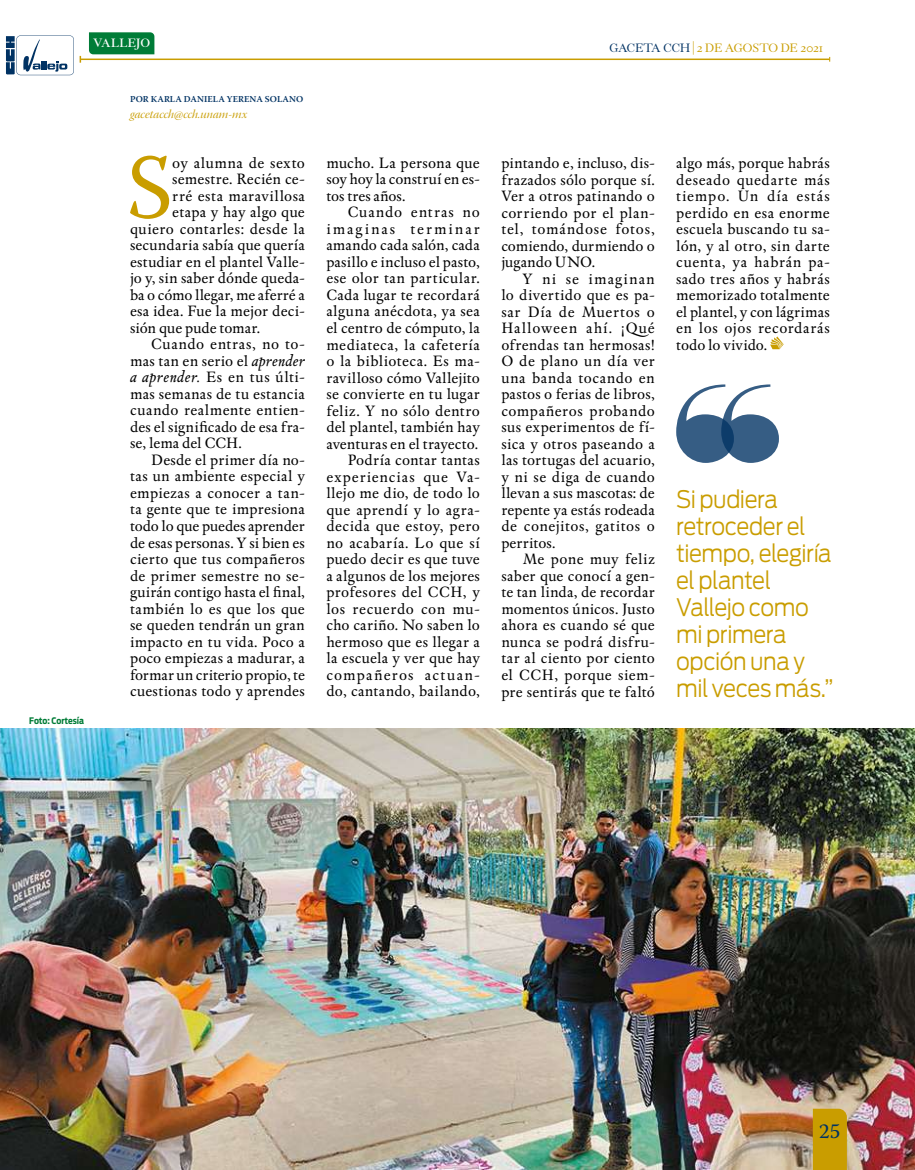
<style>
.page{position:relative;width:915px;height:1170px;background:#fff}
.page>*{position:absolute;margin:0;border:0;box-sizing:border-box;transform-origin:0 0}
.t1{font:90.9px "Warnock Pro";color:#c99d00}
.t2{font:300 24px/27px "Antenna";letter-spacing:-.02em;color:#c99d00;scale:.91 1}
.t3{font:21px "Warnock Pro";color:#003263}
.t4{font:15.75px/16.5px "Espinosa Nova";letter-spacing:.01em;color:#000;text-align:justify}
.t5{font:15.75px "Espinosa Nova";letter-spacing:-.01em;color:#000}
.t6{font:15.75px "Espinosa Nova";letter-spacing:-.02em;color:#000}
.t7{font:15.75px "Espinosa Nova";letter-spacing:.04em;color:#000}
.t8{font:15.75px "Espinosa Nova";letter-spacing:.03em;color:#000}
.t9{font:13.5px "Wessex";color:#c99d00}
.t10{font:600 13.5px "Wessex";letter-spacing:.01em;color:#fff}
.t11{font:12px "Warnock Pro It Disp";color:#c99d00}
.t12{font:600 9px "Warnock Pro";letter-spacing:.005em;color:#003263}
.t13{font:700 9px "Antenna Cond";color:#007c37}
.s1{font-style:italic}
.s2{color:#003263}
</style>
<div class="page">
<svg style="left:770px;top:336px;width:13px;height:13px"></svg>
<svg style="left:676px;top:384px;width:102px;height:79px"></svg>
<img style="left:0;top:729px;width:914px;height:440px">
<hr style="left:80px;top:59px;width:749px;height:1px;background:#c99d00">
<div style="left:812px;top:1108px;width:34px;height:61px;background:#c99d00"></div>
<svg style="left:89px;top:32px;width:65px;height:22px"></svg>
<svg style="left:6px;top:35px;width:68px;height:40px"></svg>
<p class="t10" style="left:93px;top:35px;width:58px">VALLEJO</p>
<p class="t13" style="left:29px;top:715px;width:56px">Foto: Cortesía</p>
<p class="t12" style="left:130px;top:93px;width:175px">POR KARLA DANIELA YERENA SOLANO</p>
<p class="t11" style="left:130px;top:108px;width:119px">gacetacch@cch.unam-mx</p>
<h1 class="t1" style="left:126px;top:133px;width:48px">S</h1>
<p class="t4" style="left:172px;top:155px;width:134px">oy alumna de sexto</p>
<p class="t4" style="left:172px;top:171px;width:134px">semestre. Recién ce-</p>
<p class="t4" style="left:172px;top:188px;width:134px">rré esta maravillosa</p>
<p class="t4" style="left:172px;top:204px;width:134px">etapa y hay algo que</p>
<p class="t4" style="left:130px;top:221px;width:176px">quiero contarles: desde la</p>
<p class="t4" style="left:130px;top:237px;width:176px">secundaria sabía que quería</p>
<p class="t4" style="left:130px;top:254px;width:176px">estudiar en el plantel Valle-</p>
<p class="t4" style="left:130px;top:270px;width:176px">jo y, sin saber dónde queda-</p>
<p class="t5" style="left:130px;top:286px;width:176px">ba o cómo llegar, me aferré a</p>
<p class="t4" style="left:130px;top:303px;width:176px">esa idea. Fue la mejor deci-</p>
<p class="t4" style="left:130px;top:320px;width:132px">sión que pude tomar.</p>
<p class="t8" style="left:151px;top:335px;width:155px">Cuando entras, no to-</p>
<p class="t4" style="left:130px;top:353px;width:176px">mas tan en serio el <span class="s1">aprender</span></p>
<p class="t7" style="left:130px;top:368px;width:176px"><span class="s1">a aprender.</span> Es en tus últi-</p>
<p class="t4" style="left:130px;top:386px;width:176px">mas semanas de tu estancia</p>
<p class="t4" style="left:130px;top:402px;width:176px">cuando realmente entien-</p>
<p class="t4" style="left:130px;top:419px;width:176px">des el significado de esa fra-</p>
<p class="t4" style="left:130px;top:435px;width:113px">se, lema del CCH.</p>
<p class="t4" style="left:151px;top:452px;width:155px">Desde el primer día no-</p>
<p class="t4" style="left:130px;top:468px;width:176px">tas un ambiente especial y</p>
<p class="t4" style="left:130px;top:485px;width:176px">empiezas a conocer a tan-</p>
<p class="t4" style="left:130px;top:501px;width:176px">ta gente que te impresiona</p>
<p class="t5" style="left:130px;top:517px;width:176px">todo lo que puedes aprender</p>
<p class="t4" style="left:130px;top:534px;width:176px">de esas personas. Y si bien es</p>
<p class="t4" style="left:130px;top:551px;width:176px">cierto que tus compañeros</p>
<p class="t4" style="left:130px;top:567px;width:176px">de primer semestre no se-</p>
<p class="t4" style="left:130px;top:584px;width:176px">guirán contigo hasta el final,</p>
<p class="t4" style="left:130px;top:600px;width:176px">también lo es que los que</p>
<p class="t4" style="left:130px;top:617px;width:176px">se queden tendrán un gran</p>
<p class="t4" style="left:130px;top:633px;width:176px">impacto en tu vida. Poco a</p>
<p class="t4" style="left:130px;top:650px;width:176px">poco empiezas a madurar, a</p>
<p class="t6" style="left:130px;top:665px;width:176px">formar un criterio propio, te</p>
<p class="t4" style="left:130px;top:683px;width:176px">cuestionas todo y aprendes</p>
<p class="t4" style="left:326px;top:155px;width:155px">mucho. La persona que soy hoy la construí en es&shy;tos tres años.</p>
<p class="t4" style="left:326px;top:204px;width:155px;text-align:right">Cuando entras no imaginas terminar amando cada salón, cada pasillo e incluso el pasto, ese olor tan particular.<br>Cada lugar te recordará alguna anécdota, ya sea el centro de cómputo, la mediateca, la cafetería o la biblioteca. Es ma&shy;ravilloso cómo Vallejito se convierte en tu lugar feliz. Y no sólo dentro del plantel, también hay aventuras en el trayecto.<br>Podría contar tantas experiencias que Va&shy;llejo me dio, de todo lo que aprendí y lo agra&shy;decida que estoy, pero no acabaría. Lo que sí puedo decir es que tuve a algunos de los mejores profesores del CCH, y los recuerdo con mu&shy;cho cariño. No saben lo hermoso que es llegar a la escuela y ver que hay compañeros actuan&shy;do, cantando, bailando,</p>
<p class="t9" style="left:609px;top:40px;width:215px"><span class="s2">GACETA CCH</span> | 2 DE AGOSTO DE 2021</p>
<p class="t4" style="left:501px;top:155px;width:155px">pintando e, incluso, dis&shy;frazados sólo porque sí.<br>Ver a otros patinando o corriendo por el plan&shy;tel, tomándose fotos, comiendo, durmiendo o jugando UNO.</p>
<p class="t4" style="left:501px;top:271px;width:155px;text-indent:21px">Y ni se imaginan lo divertido que es pa&shy;sar Día de Muertos o Halloween ahí. ¡Qué ofrendas tan hermosas!<br>O de plano un día ver una banda tocando en pastos o ferias de libros, compañeros probando sus experimentos de fí&shy;sica y otros paseando a las tortugas del acuario, y ni se diga de cuando llevan a sus mascotas: de repente ya estás rodeada de conejitos, gatitos o perritos.</p>
<p class="t4" style="left:501px;top:551px;width:155px;text-indent:21px">Me pone muy feliz saber que conocí a gen&shy;te tan linda, de recordar momentos únicos. Justo ahora es cuando sé que nunca se podrá disfru&shy;tar al ciento por ciento el CCH, porque siem&shy;pre sentirás que te faltó</p>
<p class="t4" style="left:676px;top:155px;width:155px">algo más, porque habrás deseado quedarte más tiempo. Un día estás perdido en esa enorme escuela buscando tu sa&shy;lón, y al otro, sin darte cuenta, ya habrán pa&shy;sado tres años y habrás memorizado totalmente el plantel, y con lágrimas en los ojos recordarás todo lo vivido.</p>
<h2 class="t2" style="left:676px;top:485px;width:174px">Si pudiera retroceder el tiempo, elegiría el plantel<br>Vallejo como mi primera opción una y mil veces más.”</h2>
<h3 class="t3" style="left:819px;top:1118px;width:23px">25</h3>
</div>
